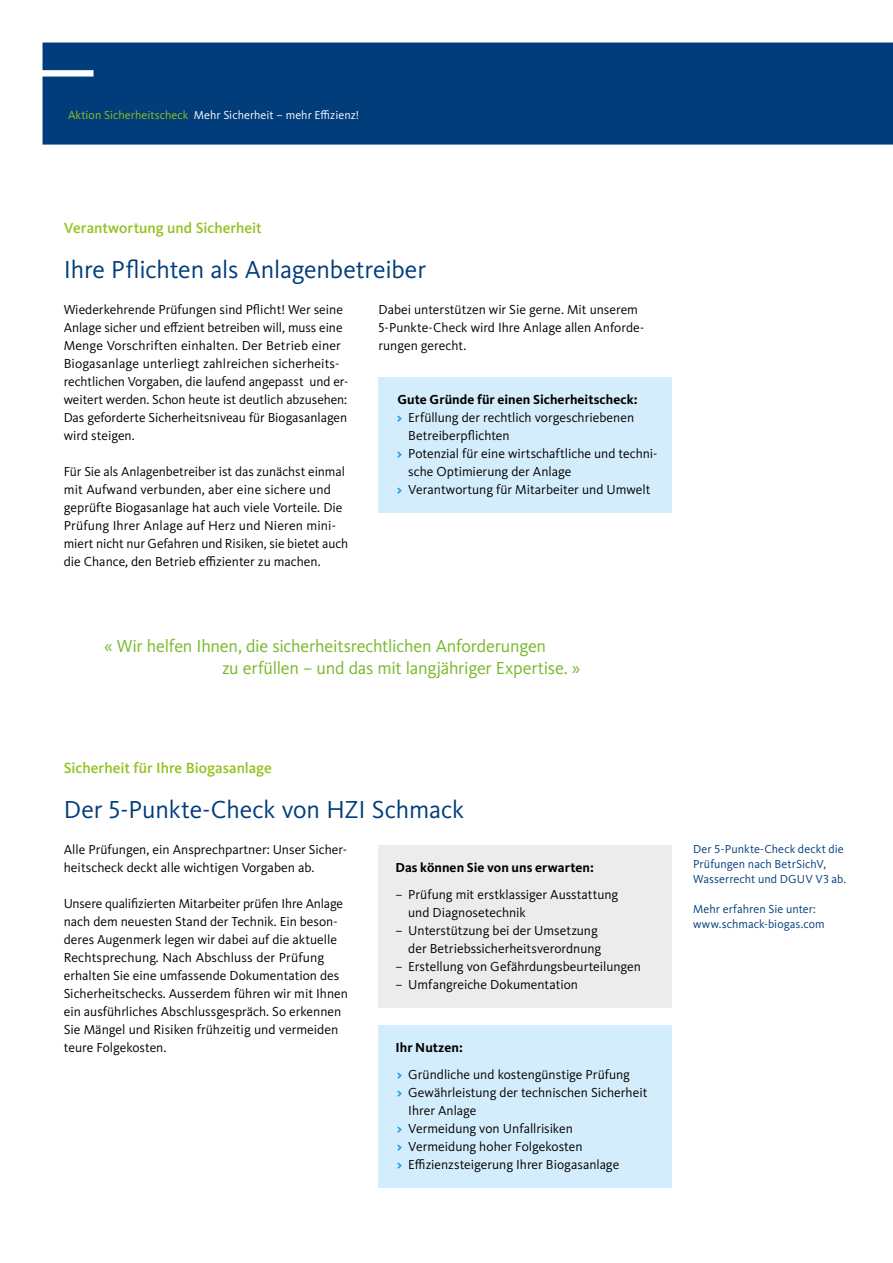
<style>
.page{position:relative;width:893px;height:1263px;background:#fff}
.page>*{position:absolute;margin:0;border:0;box-sizing:border-box;transform-origin:0 0}
.t1{font:25.5px "Kievit Pro";letter-spacing:-.005em;color:#003d7a}
.t2{font:18px/21.6px "Kievit Pro";letter-spacing:-.015em;color:#76b828}
.t3{font:500 15.3px "Kievit Pro";color:#94c11c}
.t4{font:13.5px/18px "Kievit Pro";color:#000}
.t5{font:700 13.5px "Kievit Pro";letter-spacing:.005em;color:#000}
.t6{font:12px/15px "Kievit Pro";letter-spacing:.005em;color:#003d7a}
.t7{font:12px "Kievit Pro";letter-spacing:.005em;color:#fff}
.s1{color:#94c11c}
.s2{font-weight:700;color:#009ee3}
.s3{font-weight:700}
</style>
<div class="page">
<div style="left:43px;top:43px;width:850px;height:102px;background:#003d7a"></div>
<div style="left:378px;top:1025px;width:294px;height:162px;background:#d4edfc"></div>
<div style="left:378px;top:845px;width:294px;height:162px;background:#ececed"></div>
<div style="left:378px;top:377px;width:294px;height:135px;background:#d4edfc"></div>
<p class="t7" style="left:68px;top:108px;width:293px"><span class="s1">Aktion Sicherheitscheck</span> Mehr Sicherheit – mehr Effizienz!</p>
<p class="t3" style="left:64px;top:218px;width:200px">Verantwortung und Sicherheit</p>
<h1 class="t1" style="left:64px;top:254px;width:364px">Ihre Pflichten als Anlagenbetreiber</h1>
<p class="t4" style="left:64px;top:300px;width:286px">Wiederkehrende Prüfungen sind Pflicht! Wer seine Anlage sicher und effzient betreiben will, muss eine Menge Vorschriften einhalten. Der Betrieb einer Biogasanlage unterliegt zahlreichen sicherheits&shy;rechtlichen Vorgaben, die laufend angepasst und er&shy;weitert werden. Schon heute ist deutlich abzusehen:<br>Das geforderte Sicherheitsniveau für Biogasanlagen wird steigen.</p>
<p class="t4" style="left:64px;top:462px;width:286px">Für Sie als Anlagenbetreiber ist das zunächst einmal mit Aufwand verbunden, aber eine sichere und geprüfte Biogasanlage hat auch viele Vorteile. Die Prüfung Ihrer Anlage auf Herz und Nieren mini&shy;miert nicht nur Gefahren und Risiken, sie bietet auch die Chance, den Betrieb effizienter zu machen.</p>
<p class="t4" style="left:378px;top:300px;width:267px">Dabei unterstützen wir Sie gerne. Mit unserem<br>5-Punkte-Check wird Ihre Anlage allen Anforde&shy;rungen gerecht.</p>
<p class="t5" style="left:397px;top:391px;width:242px">Gute Gründe für einen Sicherheitscheck:</p>
<p class="t4" style="left:395px;top:408px;width:240px"><span class="s2">&gt;</span> Erfüllung der rechtlich vorgeschriebenen</p>
<p class="t4" style="left:408px;top:426px;width:103px">Betreiberpflichten</p>
<p class="t4" style="left:395px;top:444px;width:263px"><span class="s2">&gt;</span> Potenzial für eine wirtschaftliche und techni-</p>
<p class="t4" style="left:408px;top:462px;width:165px">sche Optimierung der Anlage</p>
<p class="t4" style="left:395px;top:480px;width:256px"><span class="s2">&gt;</span> Verantwortung für Mitarbeiter und Umwelt</p>
<h2 class="t2" style="left:222px;top:635px;width:360px;text-indent:-118px">« Wir helfen Ihnen, die sicherheitsrechtlichen Anforderungen<br>zu erfüllen – und das mit langjähriger Expertise. »</h2>
<p class="t3" style="left:64px;top:759px;width:210px">Sicherheit für Ihre Biogasanlage</p>
<h1 class="t1" style="left:64px;top:794px;width:402px">Der 5-Punkte-Check von HZI Schmack</h1>
<p class="t4" style="left:64px;top:840px;width:285px">Alle Prüfungen, ein Ansprechpartner: Unser Sicher&shy;heitscheck deckt alle wichtigen Vorgaben ab.</p>
<p class="t4" style="left:64px;top:894px;width:286px">Unsere qualifizierten Mitarbeiter prüfen Ihre Anlage nach dem neuesten Stand der Technik. Ein beson&shy;deres Augenmerk legen wir dabei auf die aktuelle Rechtsprechung. Nach Abschluss der Prüfung erhalten Sie eine umfassende Dokumentation des Sicherheitschecks. Ausserdem führen wir mit Ihnen ein ausführliches Abschlussgespräch. So erkennen Sie Mängel und Risiken frühzeitig und vermeiden teure Folgekosten.</p>
<p class="t5" style="left:395px;top:859px;width:200px">Das können Sie von uns erwarten:</p>
<p class="t4" style="left:408px;top:885px;width:212px;text-indent:-13px">– Prüfung mit erstklassiger Ausstattung und Diagnosetechnik</p>
<p class="t4" style="left:395px;top:921px;width:207px;text-align:right">– Unterstützung bei der Umsetzung der Betriebssicherheitsverordnung</p>
<p class="t4" style="left:395px;top:957px;width:247px">– Erstellung von Gefährdungsbeurteilungen</p>
<p class="t4" style="left:395px;top:975px;width:184px">– Umfangreiche Dokumentation</p>
<p class="t4" style="left:395px;top:1034px;width:236px;line-height:27px"><span class="s3">Ihr Nutzen:<br></span><span class="s2">&gt;</span> Gründliche und kostengünstige Prüfung</p>
<p class="t4" style="left:395px;top:1083px;width:253px"><span class="s2">&gt;</span> Gewährleistung der technischen Sicherheit</p>
<p class="t4" style="left:408px;top:1101px;width:70px">Ihrer Anlage</p>
<p class="t4" style="left:395px;top:1119px;width:179px"><span class="s2">&gt;</span> Vermeidung von Unfallrisiken</p>
<p class="t4" style="left:395px;top:1137px;width:189px"><span class="s2">&gt;</span> Vermeidung hoher Folgekosten</p>
<p class="t4" style="left:395px;top:1155px;width:225px"><span class="s2">&gt;</span> Effizienzsteigerung Ihrer Biogasanlage</p>
<p class="t6" style="left:693px;top:841px;width:155px">Der 5-Punkte-Check deckt die<br>Prüfungen nach BetrSichV,<br>Wasserrecht und DGUV V3 ab.</p>
<p class="t6" style="left:693px;top:901px;width:133px">Mehr erfahren Sie unter: www.schmack-biogas.com</p>
</div>
